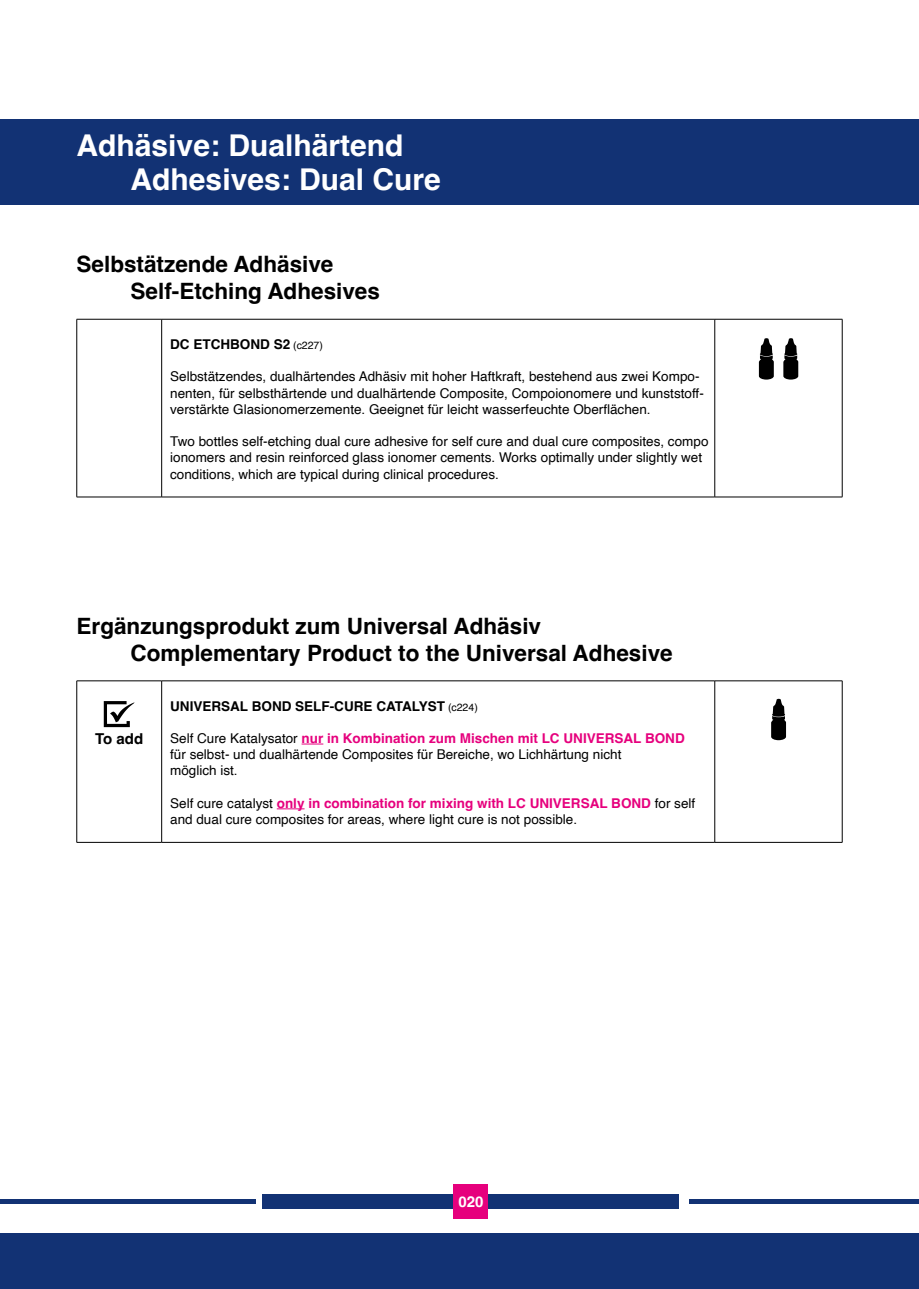
<style>
.page{position:relative;width:919px;height:1289px;background:#fff}
.page>*{position:absolute;margin:0;border:0;box-sizing:border-box;transform-origin:0 0}
.t1{font:700 30px/33.8px "Helvetica";color:#fff}
.t2{font:700 22.5px/27px "Helvetica";color:#000}
.t3{font:700 15px "Helvetica";color:#000}
.t4{font:700 15px "Helvetica";color:#fff}
.t5{font:13.5px/16.2px "Helvetica";color:#000}
.t6{font:700 13.5px "Helvetica";color:#000}
.s1{font-weight:400;font-size:10.5px}
.s2{font-weight:700;color:#e6007d}
</style>
<div class="page">
<div style="left:0;top:119px;width:918px;height:85px;background:#123274"></div>
<hr style="left:77px;top:319px;width:85px;height:1px;background:#000">
<hr style="left:162px;top:319px;width:552px;height:1px;background:#000">
<hr style="left:161px;top:319px;width:1px;height:178px;background:#000">
<hr style="left:714px;top:319px;width:128px;height:1px;background:#000">
<hr style="left:77px;top:496px;width:85px;height:1px;background:#000">
<hr style="left:162px;top:496px;width:552px;height:1px;background:#000">
<hr style="left:714px;top:496px;width:128px;height:1px;background:#000">
<hr style="left:76px;top:319px;width:1px;height:178px;background:#000">
<hr style="left:714px;top:319px;width:1px;height:178px;background:#000">
<hr style="left:841px;top:319px;width:1px;height:178px;background:#000">
<div style="left:0;top:1233px;width:918px;height:55px;background:#123274"></div>
<hr style="left:0;top:1199px;width:255px;height:4px;background:#123274">
<hr style="left:689px;top:1199px;width:229px;height:4px;background:#123274">
<div style="left:263px;top:1194px;width:416px;height:15px;background:#123274"></div>
<hr style="left:77px;top:680px;width:85px;height:1px;background:#000">
<hr style="left:162px;top:680px;width:552px;height:1px;background:#000">
<hr style="left:161px;top:681px;width:1px;height:161px;background:#000">
<hr style="left:714px;top:680px;width:128px;height:1px;background:#000">
<hr style="left:77px;top:842px;width:85px;height:1px;background:#000">
<hr style="left:162px;top:842px;width:552px;height:1px;background:#000">
<hr style="left:714px;top:842px;width:128px;height:1px;background:#000">
<hr style="left:76px;top:681px;width:1px;height:161px;background:#000">
<hr style="left:714px;top:681px;width:1px;height:161px;background:#000">
<hr style="left:841px;top:681px;width:1px;height:161px;background:#000">
<svg style="left:301px;top:743px;width:22px;height:1px"></svg>
<svg style="left:277px;top:808px;width:27px;height:1px"></svg>
<svg style="left:104px;top:701px;width:30px;height:26px"></svg>
<svg style="left:758px;top:338px;width:15px;height:41px"></svg>
<svg style="left:783px;top:338px;width:15px;height:41px"></svg>
<svg style="left:771px;top:698px;width:15px;height:42px"></svg>
<div style="left:454px;top:1184px;width:34px;height:34px;background:#e6007d"></div>
<h1 class="t1" style="left:131px;top:132px;width:312px;text-indent:-54px">Adhäsive: Dualhärtend<br>Adhesives: Dual Cure</h1>
<h2 class="t2" style="left:131px;top:253px;width:251px;text-indent:-54px">Selbstätzende Adhäsive<br>Self-Etching Adhesives</h2>
<p class="t6" style="left:170px;top:336px;width:154px">DC ETCHBOND S2 <span class="s1">(c227)</span></p>
<p class="t5" style="left:170px;top:369px;width:535px">Selbstätzendes, dualhärtendes Adhäsiv mit hoher Haftkraft, bestehend aus zwei Kompo&shy;nenten, für selbsthärtende und dualhärtende Composite, Compoionomere und kunststoff&shy;verstärkte Glasionomerzemente. Geeignet für leicht wasserfeuchte Oberflächen.</p>
<p class="t5" style="left:170px;top:434px;width:539px">Two bottles self-etching dual cure adhesive for self cure and dual cure composites, compo ionomers and resin reinforced glass ionomer cements. Works optimally under slightly wet conditions, which are typical during clinical procedures.</p>
<h2 class="t2" style="left:131px;top:614px;width:543px;text-indent:-54px">Ergänzungsprodukt zum Universal Adhäsiv<br>Complementary Product to the Universal Adhesive</h2>
<p class="t3" style="left:95px;top:729px;width:50px">To add</p>
<p class="t6" style="left:170px;top:697px;width:309px">UNIVERSAL BOND SELF-CURE CATALYST <span class="s1">(c224)</span></p>
<p class="t5" style="left:170px;top:730px;width:516px">Self Cure Katalysator <span class="s2">nur in Kombination zum Mischen mit LC UNIVERSAL BOND </span>für selbst- und dualhärtende Composites für Bereiche, wo Lichhärtung nicht<br>möglich ist.</p>
<p class="t5" style="left:170px;top:795px;width:526px">Self cure catalyst <span class="s2">only in combination for mixing with LC UNIVERSAL BOND</span> for self and dual cure composites for areas, where light cure is not possible.</p>
<p class="t4" style="left:458px;top:1192px;width:27px">020</p>
</div>
